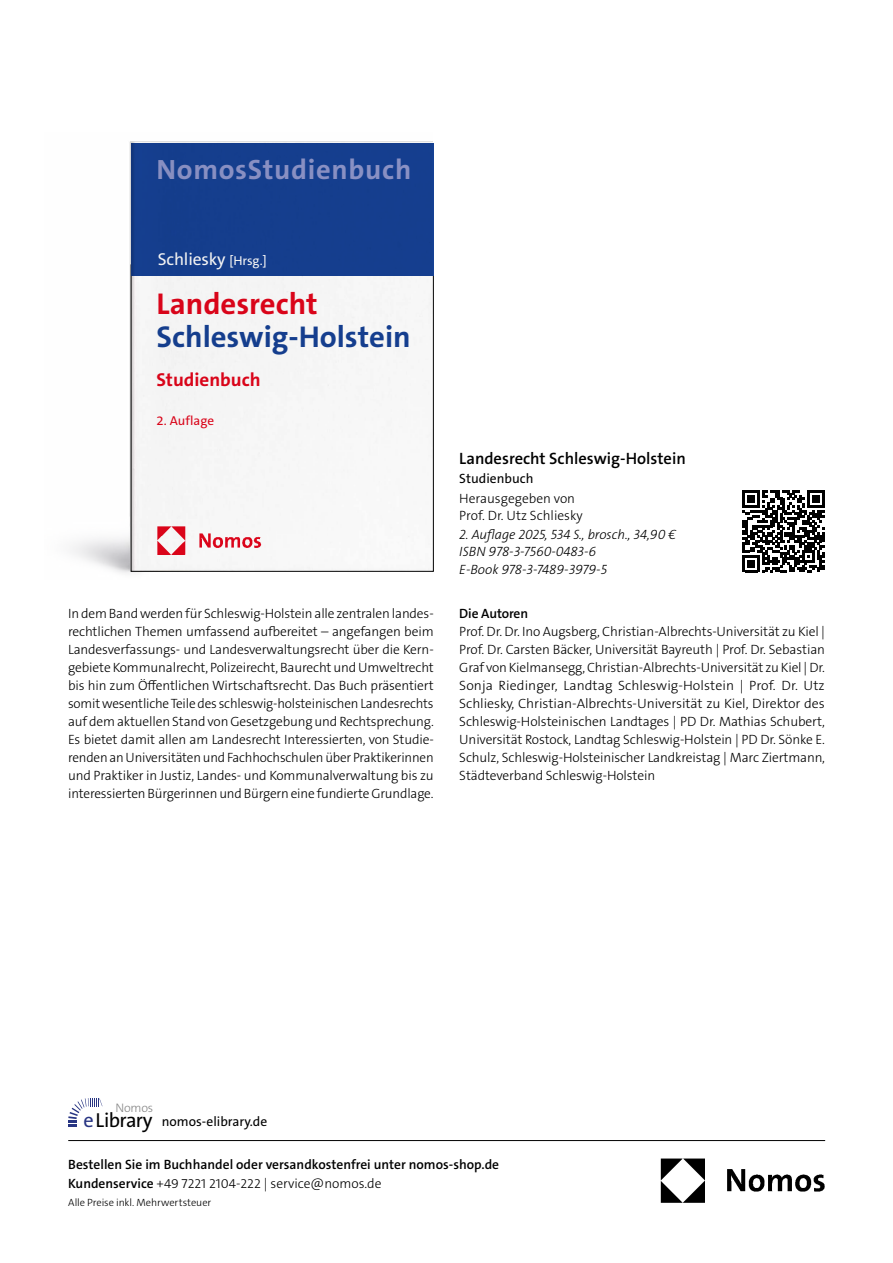
<style>
.page{position:relative;width:893px;height:1263px;background:#fff}
.page>*{position:absolute;margin:0;border:0;box-sizing:border-box;transform-origin:0 0}
.t1{font:700 30.3px "The Sans C5";color:#164194}
.t2{font:700 30.3px "The Sans C5";color:#e3051b}
.t3{font:700 28.05px "The Sans C5";letter-spacing:.025em;color:#8f96cb}
.t4{font:20.4px "The Sans Os F";letter-spacing:-.03em;color:#000}
.t5{font:700 18.75px "The Sans C5";color:#e3051b}
.t6{font:17.25px "The Sans C5";letter-spacing:-.01em;color:#fff}
.t7{font:600 16.5px "The Sans Os F";color:#000}
.t8{font:300 13.5px/18px "The Sans Os F";letter-spacing:-.01em;color:#000;text-align:justify}
.t9{font:600 13.5px/19.5px "The Sans C5";color:#000}
.t10{font:italic 300 13.5px/17.2px "The Sans Os F";color:#000}
.t11{font:13.5px "The Sans C5";color:#000}
.t12{font:13.5px "The Sans Os F";color:#000}
.t13{font:600 13.5px "The Sans Os F";letter-spacing:-.01em;color:#000}
.t14{font:12.9px "The Sans C5";color:#e3051b}
.t15{font:300 12.45px "The Sans Os F";letter-spacing:-.02em;color:#878787}
.t16{font:300 10.5px "The Sans C5";letter-spacing:-.005em;color:#000}
.s1{font-size:12.9px}
.s2{color:#283583}
.s3{font-weight:300}
</style>
<div class="page">
<img style="left:660px;top:1158px;width:165px;height:45px">
<hr style="left:68px;top:1140px;width:757px;height:1px;background:#000">
<img style="left:71px;top:141px;width:361px;height:433px">
<div style="left:131px;top:265px;width:302px;height:306px;background:#f6f6f6"></div>
<div style="left:131px;top:143px;width:302px;height:133px;background:#164194"></div>
<img style="left:158px;top:527px;width:104px;height:27px">
<svg style="left:68px;top:1098px;width:34px;height:29px"></svg>
<svg style="left:742px;top:490px;width:82px;height:82px"></svg>
<h2 class="t3" style="left:156px;top:151px;width:256px">NomosStudienbuch</h2>
<p class="t6" style="left:158px;top:248px;width:110px">Schliesky <span class="s1">[Hrsg.]</span></p>
<h1 class="t2" style="left:157px;top:284px;width:163px">Landesrecht</h1>
<h1 class="t1" style="left:157px;top:317px;width:256px">Schleswig-Holstein</h1>
<h3 class="t5" style="left:157px;top:368px;width:106px">Studienbuch</h3>
<p class="t14" style="left:157px;top:413px;width:59px">2. Auflage</p>
<p class="t7" style="left:459px;top:448px;width:228px">Landesrecht Schleswig-Holstein</p>
<p class="t12" style="left:459px;top:473px;width:76px">Studienbuch</p>
<p class="t8" style="left:459px;top:489px;width:125px;line-height:17.2px">Herausgegeben von<br>Prof. Dr. Utz Schliesky</p>
<p class="t10" style="left:459px;top:526px;width:218px">2. Auflage 2025, 534 S., brosch., 34,90 €<br>ISBN 978-3-7560-0483-6<br>E-Book 978-3-7489-3979-5</p>
<p class="t8" style="left:68px;top:605px;width:367px">In dem Band werden für Schleswig-Holstein alle zentralen landes&shy;rechtlichen Themen umfassend aufbereitet – angefangen beim Landesverfassungs- und Landesverwaltungsrecht über die Kern&shy;gebiete Kommunalrecht, Polizeirecht, Baurecht und Umweltrecht bis hin zum Öffentlichen Wirtschaftsrecht. Das Buch präsentiert somit wesentliche Teile des schleswig-holsteinischen Landesrechts auf dem aktuellen Stand von Gesetzgebung und Rechtsprechung.<br>Es bietet damit allen am Landesrecht Interessierten, von Studie&shy;renden an Universitäten und Fachhochschulen über Praktikerinnen und Praktiker in Justiz, Landes- und Kommunalverwaltung bis zu interessierten Bürgerinnen und Bürgern eine fundierte Grundlage.</p>
<p class="t13" style="left:459px;top:605px;width:70px">Die Autoren</p>
<p class="t8" style="left:459px;top:623px;width:367px">Prof. Dr. Dr. Ino Augsberg, Christian-Albrechts-Universität zu Kiel | Prof. Dr. Carsten Bäcker, Universität Bayreuth | Prof. Dr. Sebastian Graf von Kielmansegg, Christian-Albrechts-Universität zu Kiel | Dr.<br>Sonja Riedinger, Landtag Schleswig-Holstein | Prof. Dr. Utz Schliesky, Christian-Albrechts-Universität zu Kiel, Direktor des Schleswig-Holsteinischen Landtages | PD Dr. Mathias Schubert, Universität Rostock, Landtag Schleswig-Holstein | PD Dr. Sönke E.<br>Schulz, Schleswig-Holsteinischer Landkreistag | Marc Ziertmann, Städteverband Schleswig-Holstein</p>
<p class="t15" style="left:115px;top:1099px;width:39px">Nomos</p>
<h3 class="t4" style="left:83px;top:1112px;width:71px"><span class="s2">e</span>Library</h3>
<p class="t11" style="left:162px;top:1112px;width:107px">nomos-elibrary.de</p>
<p class="t9" style="left:68px;top:1154px;width:432px">Bestellen Sie im Buchhandel oder versandkostenfrei unter nomos-shop.de<br>Kundenservice <span class="s3">+49 7221 2104-222 | service@nomos.de</span></p>
<p class="t16" style="left:68px;top:1196px;width:145px">Alle Preise inkl. Mehrwertsteuer</p>
</div>
